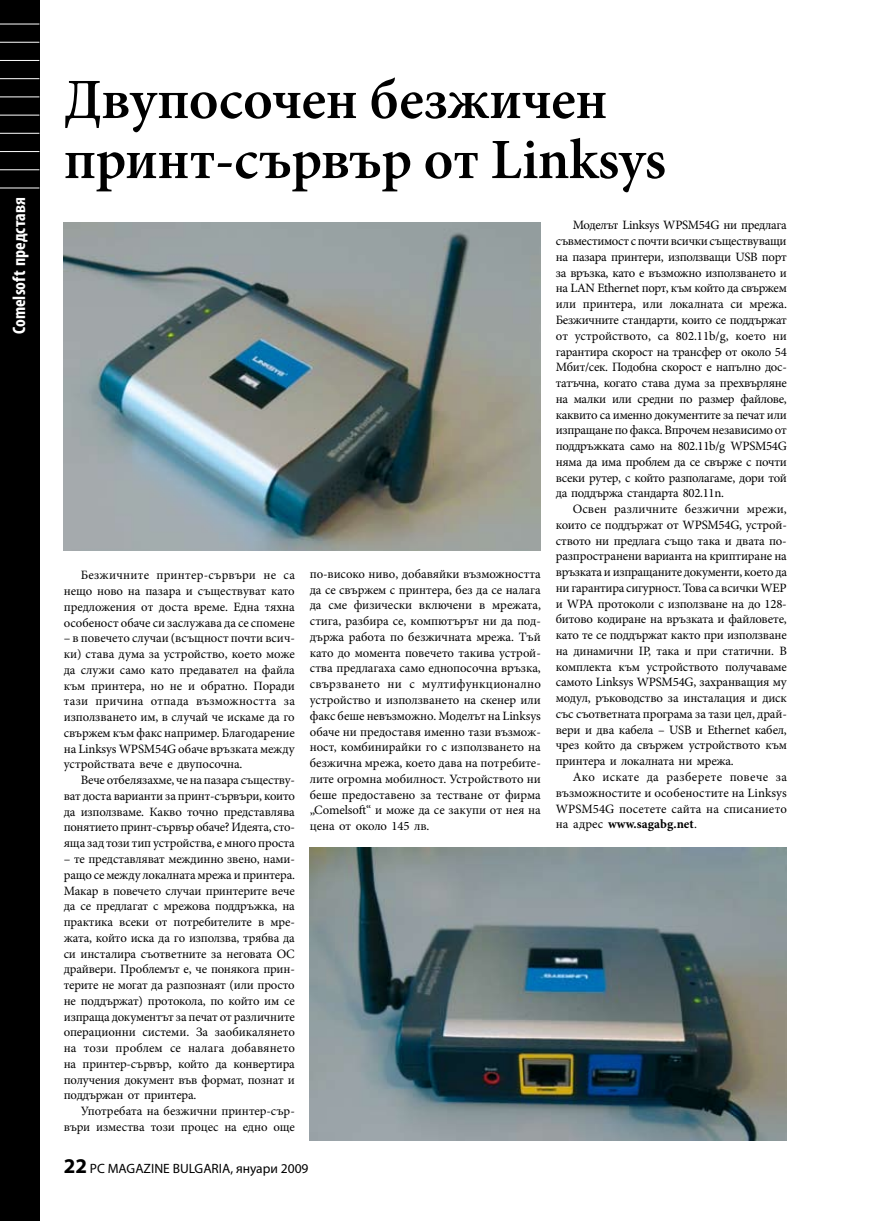
<style>
.page{position:relative;width:872px;height:1221px;background:#fff}
.page>*{position:absolute;margin:0;border:0;box-sizing:border-box;transform-origin:0 0}
.t1{font:600 57px/60px "Minion Pro";letter-spacing:-.01em;color:#000}
.t2{font:700 condensed 18px "Myriad Pro";letter-spacing:.005em;color:#fff}
.t3{font:13.5px "Myriad Pro";color:#000}
.t4{font:12.75px/15.8px "Minion Pro";letter-spacing:-.01em;color:#000;text-align:justify}
.s1{font-weight:700;font-size:21px}
.s2{font-weight:700}
</style>
<div class="page">
<img style="left:64px;top:223px;width:476px;height:327px">
<img style="left:310px;top:847px;width:476px;height:293px">
<div style="left:0;top:0;width:39px;height:1220px;background:#000"></div>
<hr style="left:0;top:24px;width:39px;height:1px;background:#fff">
<hr style="left:0;top:133px;width:39px;height:1px;background:#fff">
<hr style="left:0;top:42px;width:39px;height:1px;background:#fff">
<hr style="left:0;top:60px;width:39px;height:1px;background:#fff">
<hr style="left:0;top:78px;width:39px;height:1px;background:#fff">
<hr style="left:0;top:96px;width:39px;height:1px;background:#fff">
<hr style="left:0;top:115px;width:39px;height:1px;background:#fff">
<hr style="left:0;top:151px;width:39px;height:1px;background:#fff">
<hr style="left:0;top:169px;width:39px;height:1px;background:#fff">
<hr style="left:0;top:188px;width:39px;height:1px;background:#fff">
<h2 class="t2" style="left:9px;top:334px;width:139px;rotate:-90deg">Comelsoft представя</h2>
<h1 class="t1" style="left:64px;top:72px;width:604px">Двупосочен безжичен принт-сървър от Linksys</h1>
<p class="t4" style="left:64px;top:567px;width:233px;text-indent:17px">Безжичните принтер-сървъри не са нещо ново на пазара и съществуват като предложения от доста време. Една тяхна особеност обаче си заслужава да се спомене</p>
<p class="t4" style="left:64px;top:630px;width:233px">– в повечето случаи (всъщност почти всич&shy;ки) става дума за устройство, което може да служи само като предавател на файла към принтера, но не и обратно. Поради тази причина отпада възможността за използването им, в случай че искаме да го свържем към факс например. Благодарение на Linksys WPSM54G обаче връзката между устройствата вече е двупосочна.</p>
<p class="t4" style="left:64px;top:772px;width:233px;text-indent:17px">Вече отбелязахме, че на пазара съществу&shy;ват доста варианти за принт-сървъри, които да използваме. Какво точно представлява понятието принт-сървър обаче? Идеята, сто&shy;яща зад този тип устройства, е много проста</p>
<p class="t4" style="left:64px;top:851px;width:233px">– те представляват междинно звено, нами&shy;ращо се между локалната мрежа и принтера.<br>Макар в повечето случаи принтерите вече да се предлагат с мрежова поддръжка, на практика всеки от потребителите в мре&shy;жата, който иска да го използва, трябва да си инсталира съответните за неговата ОС драйвери. Проблемът е, че понякога прин&shy;терите не могат да разпознаят (или просто не поддържат) протокола, по който им се изпраща документът за печат от различните операционни системи. За заобикалянето на този проблем се налага добавянето на принтер-сървър, който да конвертира получения документ във формат, познат и поддържан от принтера.</p>
<p class="t4" style="left:64px;top:1103px;width:233px;text-align:right">Употребата на безжични принтер-сър&shy;въри измества този процес на едно още</p>
<p class="t4" style="left:310px;top:566px;width:233px">по-високо ниво, добавяйки възможността да се свържем с принтера, без да се налага да сме физически включени в мрежата, стига, разбира се, компютърът ни да под&shy;държа работа по безжичната мрежа. Тъй като до момента повечето такива устрой&shy;ства предлагаха само еднопосочна връзка, свързването ни с мултифункционално устройство и използването на скенер или факс беше невъзможно. Моделът на Linksys обаче ни предоставя именно тази възмож&shy;ност, комбинирайки го с използването на безжична мрежа, което дава на потребите&shy;лите огромна мобилност. Устройството ни беше предоставено за тестване от фирма „Comelsoft“ и може да се закупи от нея на цена от около 145 лв.</p>
<p class="t3" style="left:64px;top:1159px;width:246px"><span class="s1">22</span> PC MAGAZINE BULGARIA, януари 2009</p>
<p class="t4" style="left:556px;top:217px;width:233px;text-indent:17px">Моделът Linksys WPSM54G ни предлага съвместимост с почти всички съществуващи на пазара принтери, използващи USB порт за връзка, като е възможно използването и на LAN Ethernet порт, към който да свържем или принтера, или локалната си мрежа.<br>Безжичните стандарти, които се поддържат от устройството, са 802.11b/g, което ни гарантира скорост на трансфер от около 54<br>Мбит/сек. Подобна скорост е напълно дос&shy;татъчна, когато става дума за прехвърляне на малки или средни по размер файлове, каквито са именно документите за печат или изпращане по факса. Впрочем независимо от поддръжката само на 802.11b/g WPSM54G няма да има проблем да се свърже с почти всеки рутер, с който разполагаме, дори той да поддържа стандарта 802.11n.</p>
<p class="t4" style="left:556px;top:501px;width:233px;text-indent:17px">Освен различните безжични мрежи, които се поддържат от WPSM54G, устрой&shy;ството ни предлага също така и двата по&shy;разпространени варианта на криптиране на връзката и изпращаните документи, което да ни гарантира сигурност. Това са всички WEP и WPA протоколи с използване на до 128- битово кодиране на връзката и файловете, като те се поддържат както при използване на динамични IP, така и при статични. В комплекта към устройството получаваме самото Linksys WPSM54G, захранващия му модул, ръководство за инсталация и диск със съответната програма за тази цел, драй&shy;вери и два кабела – USB и Ethernet кабел, чрез който да свържем устройството към принтера и локалната ни мрежа.</p>
<p class="t4" style="left:556px;top:769px;width:233px;text-indent:17px">Ако искате да разберете повече за възможностите и особеностите на Linksys WPSM54G посетете сайта на списанието на адрес <span class="s2">www.sagabg.net</span>.</p>
</div>
